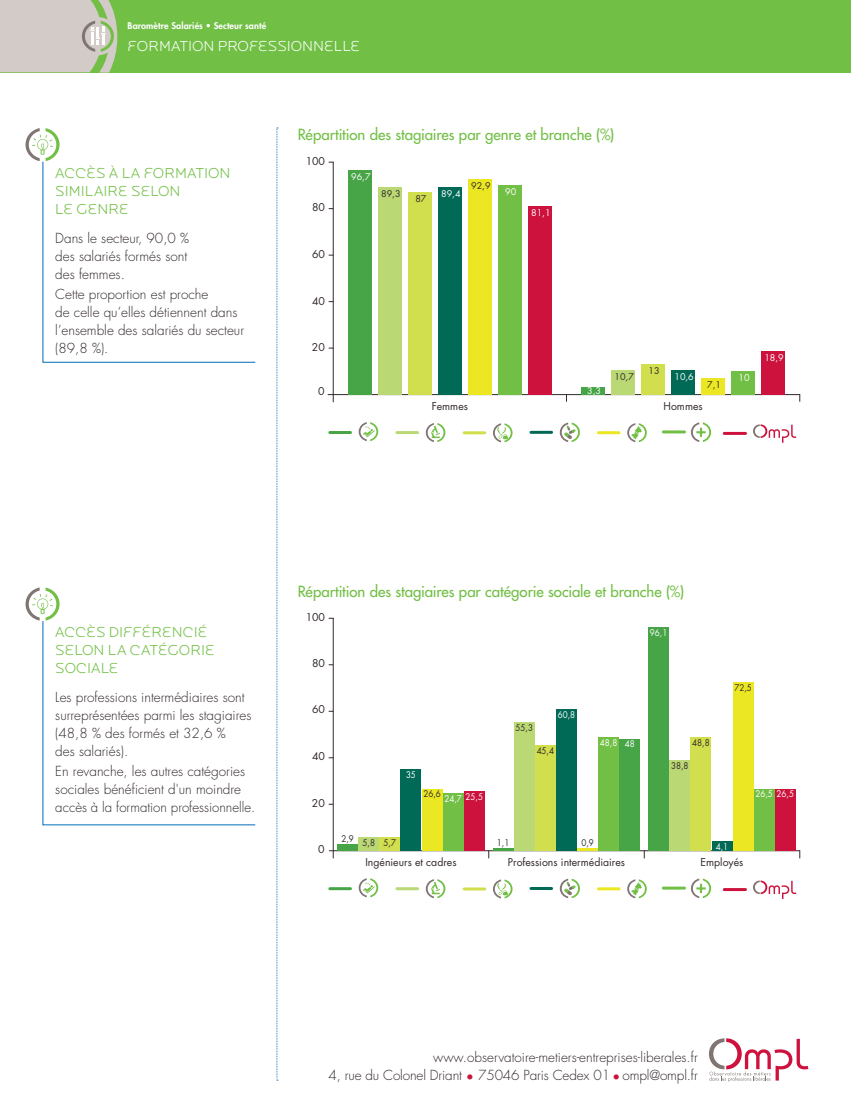
<style>
.page{position:relative;width:851px;height:1106px;background:#fff}
.page>*{position:absolute;margin:0;border:0;box-sizing:border-box;transform-origin:0 0}
.titre_tab_graph{font:500 15px "Futura Std";letter-spacing:-.005em;color:#71bf44}
.HORS_TEXTE_titre{font:300 15px/18px "Locator Display";color:#71bf44}
.t1{font:300 15px "Locator Display";color:#fff}
.HORS_TEXTE_texte{font:300 13.5px/18px "Futura Std";color:#32292a}
.t2{font:10.5px "Futura Std";color:#32292a}
.t3{font:9px "Futura Std";color:#32292a;scale:.9 1}
.t4{font:9px "Futura Std";color:#fff;scale:.9 1}
.t5{font:800 9px "Futura Std";letter-spacing:.01em;color:#fff}
.t6{font:9px "Futura Std";color:#fff}
.t7{font:9px "Futura Std";color:#32292a}
.s1{color:#cd123d}
</style>
<div class="page">
<div style="left:0;top:0;width:850px;height:72px;background:#71bf44"></div>
<svg style="left:276px;top:128px;width:2px;height:952px;background:#c4dced"></svg>
<svg style="left:0;top:0;width:117px;height:73px;background:#cac9bd"></svg>
<svg style="left:709px;top:1038px;width:99px;height:43px"></svg>
<svg style="left:753px;top:424px;width:43px;height:19px"></svg>
<hr style="left:724px;top:432px;width:21px;height:3px;background:#cd123d">
<hr style="left:663px;top:430px;width:21px;height:3px;background:#71bf44">
<svg style="left:691px;top:422px;width:20px;height:20px"></svg>
<hr style="left:531px;top:431px;width:20px;height:3px;background:#006a57">
<svg style="left:559px;top:422px;width:21px;height:20px"></svg>
<hr style="left:397px;top:431px;width:20px;height:3px;background:#bad874">
<svg style="left:426px;top:423px;width:19px;height:19px"></svg>
<hr style="left:598px;top:431px;width:21px;height:3px;background:#ebe823">
<svg style="left:627px;top:423px;width:19px;height:19px"></svg>
<hr style="left:464px;top:431px;width:20px;height:3px;background:#d1de4d">
<svg style="left:493px;top:423px;width:19px;height:19px"></svg>
<hr style="left:330px;top:431px;width:20px;height:3px;background:#47a447">
<svg style="left:358px;top:422px;width:20px;height:19px"></svg>
<hr style="left:333px;top:394px;width:466px;height:1px;background:#32292a">
<hr style="left:333px;top:162px;width:1px;height:232px;background:#32292a">
<svg style="left:328px;top:394px;width:6px;height:8px"></svg>
<div style="left:527px;top:206px;width:24px;height:188px;background:#cd123d"></div>
<div style="left:761px;top:351px;width:24px;height:43px;background:#cd123d"></div>
<div style="left:498px;top:185px;width:23px;height:209px;background:#71bf44"></div>
<div style="left:731px;top:371px;width:24px;height:23px;background:#71bf44"></div>
<div style="left:468px;top:179px;width:24px;height:215px;background:#ebe823"></div>
<div style="left:701px;top:378px;width:24px;height:16px;background:#ebe823"></div>
<div style="left:438px;top:187px;width:24px;height:207px;background:#006a57"></div>
<div style="left:671px;top:370px;width:24px;height:24px;background:#006a57"></div>
<div style="left:408px;top:192px;width:24px;height:202px;background:#d1de4d"></div>
<div style="left:641px;top:364px;width:24px;height:30px;background:#d1de4d"></div>
<div style="left:378px;top:187px;width:24px;height:207px;background:#bad874"></div>
<div style="left:611px;top:370px;width:24px;height:24px;background:#bad874"></div>
<div style="left:348px;top:170px;width:24px;height:224px;background:#47a447"></div>
<div style="left:581px;top:387px;width:24px;height:7px;background:#47a447"></div>
<svg style="left:753px;top:880px;width:43px;height:19px"></svg>
<hr style="left:724px;top:888px;width:21px;height:3px;background:#cd123d">
<hr style="left:663px;top:886px;width:21px;height:3px;background:#71bf44">
<svg style="left:691px;top:878px;width:20px;height:20px"></svg>
<hr style="left:531px;top:887px;width:20px;height:3px;background:#006a57">
<svg style="left:559px;top:878px;width:21px;height:20px"></svg>
<hr style="left:397px;top:887px;width:20px;height:3px;background:#bad874">
<svg style="left:426px;top:879px;width:19px;height:19px"></svg>
<hr style="left:598px;top:887px;width:21px;height:3px;background:#ebe823">
<svg style="left:627px;top:879px;width:19px;height:19px"></svg>
<hr style="left:464px;top:887px;width:20px;height:3px;background:#d1de4d">
<svg style="left:493px;top:879px;width:19px;height:19px"></svg>
<hr style="left:330px;top:887px;width:20px;height:3px;background:#47a447">
<svg style="left:358px;top:878px;width:20px;height:19px"></svg>
<hr style="left:333px;top:850px;width:466px;height:1px;background:#32292a">
<hr style="left:333px;top:618px;width:1px;height:232px;background:#32292a">
<svg style="left:329px;top:850px;width:5px;height:8px"></svg>
<div style="left:464px;top:791px;width:20px;height:59px;background:#cd123d"></div>
<div style="left:619px;top:739px;width:20px;height:111px;background:#47a447"></div>
<div style="left:775px;top:789px;width:20px;height:61px;background:#cd123d"></div>
<div style="left:443px;top:793px;width:20px;height:57px;background:#71bf44"></div>
<div style="left:598px;top:737px;width:20px;height:113px;background:#71bf44"></div>
<div style="left:754px;top:789px;width:20px;height:61px;background:#71bf44"></div>
<div style="left:422px;top:789px;width:20px;height:61px;background:#ebe823"></div>
<hr style="left:577px;top:848px;width:20px;height:2px;background:#ebe823">
<div style="left:733px;top:682px;width:20px;height:168px;background:#ebe823"></div>
<div style="left:401px;top:769px;width:20px;height:81px;background:#006a57"></div>
<div style="left:556px;top:709px;width:20px;height:141px;background:#006a57"></div>
<div style="left:711px;top:841px;width:21px;height:9px;background:#006a57"></div>
<div style="left:380px;top:837px;width:20px;height:13px;background:#d1de4d"></div>
<div style="left:535px;top:745px;width:20px;height:105px;background:#d1de4d"></div>
<div style="left:690px;top:737px;width:20px;height:113px;background:#d1de4d"></div>
<div style="left:359px;top:837px;width:20px;height:13px;background:#bad874"></div>
<div style="left:514px;top:722px;width:20px;height:128px;background:#bad874"></div>
<div style="left:669px;top:760px;width:20px;height:90px;background:#bad874"></div>
<div style="left:337px;top:844px;width:20px;height:6px;background:#47a447"></div>
<hr style="left:493px;top:848px;width:20px;height:2px;background:#47a447">
<div style="left:648px;top:627px;width:20px;height:223px;background:#47a447"></div>
<svg style="left:42px;top:161px;width:214px;height:202px"></svg>
<svg style="left:42px;top:620px;width:214px;height:205px"></svg>
<svg style="left:26px;top:128px;width:34px;height:33px"></svg>
<svg style="left:26px;top:587px;width:34px;height:33px"></svg>
<p class="t5" style="left:128px;top:20px;width:140px">Baromètre Salariés • Secteur santé</p>
<p class="t1" style="left:128px;top:37px;width:234px">FORMATION PROFESSIONNELLE</p>
<p class="HORS_TEXTE_titre" style="left:55px;top:163px;width:177px">ACCÈS À LA FORMATION<br>SIMILAIRE SELON<br>LE GENRE</p>
<p class="HORS_TEXTE_texte" style="left:55px;top:229px;width:135px">Dans le secteur, 90,0 % des salariés formés sont des femmes.</p>
<p class="HORS_TEXTE_texte" style="left:55px;top:285px;width:190px">Cette proportion est proche<br>de celle qu’elles détiennent dans l’ensemble des salariés du secteur (89,8 %).</p>
<p class="titre_tab_graph" style="left:298px;top:125px;width:318px">Répartition des stagiaires par genre et branche (%)</p>
<p class="t2" style="left:305px;top:154px;width:21px">100</p>
<p class="t2" style="left:312px;top:200px;width:14px">80</p>
<p class="t2" style="left:312px;top:248px;width:14px">60</p>
<p class="t2" style="left:312px;top:294px;width:14px">40</p>
<p class="t2" style="left:312px;top:340px;width:14px">20</p>
<p class="t2" style="left:318px;top:384px;width:8px">0</p>
<p class="t6" style="left:351px;top:171px;width:21px">96,7</p>
<p class="t7" style="left:381px;top:188px;width:21px">89,3</p>
<p class="t7" style="left:415px;top:193px;width:13px">87</p>
<p class="t6" style="left:441px;top:188px;width:21px">89,4</p>
<p class="t7" style="left:471px;top:179px;width:21px">92,9</p>
<p class="t6" style="left:505px;top:186px;width:13px">90</p>
<p class="t6" style="left:531px;top:207px;width:21px">81,1</p>
<p class="t6" style="left:587px;top:385px;width:15px">3,3</p>
<p class="t7" style="left:614px;top:370px;width:21px">10,7</p>
<p class="t7" style="left:648px;top:365px;width:13px">13</p>
<p class="t6" style="left:674px;top:371px;width:21px">10,6</p>
<p class="t7" style="left:707px;top:379px;width:15px">7,1</p>
<p class="t2" style="left:431px;top:399px;width:38px">Femmes</p>
<p class="t2" style="left:663px;top:399px;width:41px">Hommes</p>
<p class="t6" style="left:738px;top:372px;width:13px">10</p>
<p class="t6" style="left:764px;top:351px;width:21px">18,9</p>
<p class="HORS_TEXTE_titre" style="left:55px;top:623px;width:161px">ACCÈS DIFFÉRENCIÉ<br>SELON LA CATÉGORIE<br>SOCIALE</p>
<p class="HORS_TEXTE_texte" style="left:55px;top:688px;width:198px">Les professions intermédiaires sont surreprésentées parmi les stagiaires (48,8 % des formés et 32,6 %<br>des salariés).</p>
<p class="HORS_TEXTE_texte" style="left:55px;top:762px;width:201px">En revanche, les autres catégories sociales bénéficient d'un moindre accès à la formation professionnelle.</p>
<p class="titre_tab_graph" style="left:298px;top:582px;width:388px">Répartition des stagiaires par catégorie sociale et branche (%)</p>
<p class="t2" style="left:305px;top:610px;width:21px">100</p>
<p class="t2" style="left:312px;top:656px;width:14px">80</p>
<p class="t2" style="left:312px;top:703px;width:14px">60</p>
<p class="t2" style="left:312px;top:749px;width:14px">40</p>
<p class="t2" style="left:312px;top:796px;width:14px">20</p>
<p class="t2" style="left:318px;top:842px;width:8px">0</p>
<p class="t4" style="left:650px;top:626px;width:21px">96,1</p>
<p class="t4" style="left:406px;top:768px;width:13px">35</p>
<p class="t3" style="left:423px;top:788px;width:21px">26,6</p>
<p class="t4" style="left:465px;top:790px;width:21px">25,5</p>
<p class="t4" style="left:444px;top:792px;width:21px">24,7</p>
<p class="t3" style="left:515px;top:721px;width:21px">55,3</p>
<p class="t4" style="left:557px;top:708px;width:21px">60,8</p>
<p class="t3" style="left:536px;top:744px;width:21px">45,4</p>
<p class="t4" style="left:600px;top:736px;width:21px">48,8</p>
<p class="t4" style="left:624px;top:738px;width:13px">48</p>
<p class="t3" style="left:692px;top:736px;width:21px">48,8</p>
<p class="t3" style="left:671px;top:759px;width:21px">38,8</p>
<p class="t3" style="left:734px;top:681px;width:21px">72,5</p>
<p class="t4" style="left:755px;top:788px;width:44px">26,5 26,5</p>
<p class="t3" style="left:341px;top:832px;width:15px">2,9</p>
<p class="t3" style="left:362px;top:836px;width:15px">5,8</p>
<p class="t3" style="left:383px;top:836px;width:15px">5,7</p>
<p class="t3" style="left:497px;top:837px;width:15px">1,1</p>
<p class="t3" style="left:581px;top:837px;width:15px">0,9</p>
<p class="t4" style="left:715px;top:840px;width:15px">4,1</p>
<p class="t2" style="left:365px;top:855px;width:93px">Ingénieurs et cadres</p>
<p class="t2" style="left:508px;top:855px;width:119px">Professions intermédiaires</p>
<p class="t2" style="left:700px;top:855px;width:44px">Employés</p>
<p class="HORS_TEXTE_texte" style="left:433px;top:1048px;width:266px">www.observatoire-metiers-entreprises-liberales.fr</p>
<p class="HORS_TEXTE_texte" style="left:328px;top:1066px;width:371px">4, rue du Colonel Driant <span class="s1">•</span> 75046 Paris Cedex 01 <span class="s1">•</span> ompl@ompl.fr</p>
</div>
